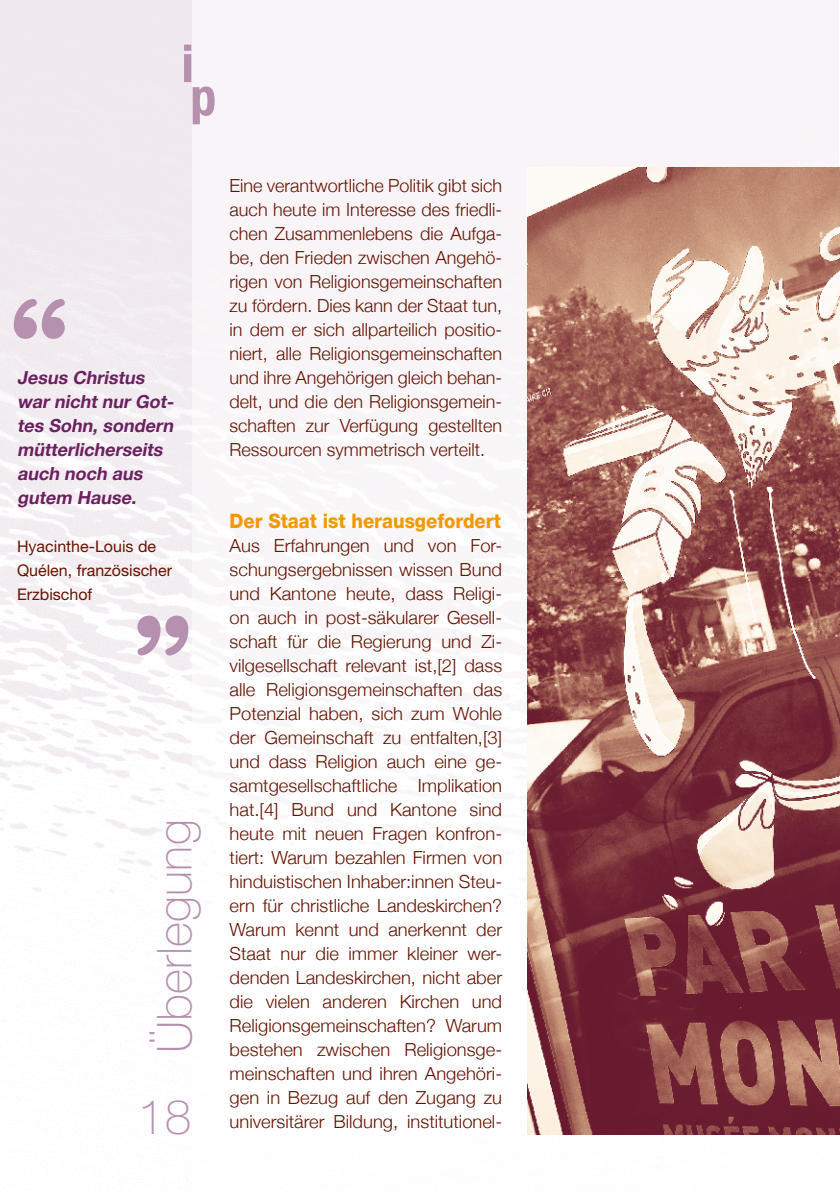
<style>
.page{position:relative;width:840px;height:1191px;background:#fff}
.page>*{position:absolute;margin:0;border:0;box-sizing:border-box;transform-origin:0 0}
.t1{font:700 condensed 144px "Helvetica Rounded";color:#b590af}
.t2{font:700 condensed 52px "Helvetica Neue";color:#b590af}
.t3{font:100 48px "Helvetica Neue";letter-spacing:.005em;color:#b590af}
.t4{font:800 20px "Helvetica Neue";color:#f39900;scale:.92 1}
.t5{font:300 18px/24px "Helvetica Neue";color:#661300;text-align:justify}
.t6{font:italic 700 18px/24px "Helvetica Neue";color:#6b205f}
.t7{font:16px/24px "Helvetica Neue";color:#661300}
</style>
<div class="page">
<img style="left:0;top:0;width:839px;height:1135px">
<img style="left:839px;top:0;width:1px;height:1191px">
<img style="left:527px;top:167px;width:312px;height:967px">
<h2 class="t2" style="left:181px;top:32px;width:14px">i</h2>
<h2 class="t2" style="left:190px;top:65px;width:27px">p</h2>
<h1 class="t1" style="left:9px;top:265px;width:63px">“</h1>
<p class="t6" style="left:17px;top:365px;width:162px">Jesus Christus war nicht nur Got&shy;tes Sohn, sondern mütterlicherseits auch noch aus gutem Hause.</p>
<p class="t7" style="left:17px;top:534px;width:156px">Hyacinthe-Louis de<br>Quélen, französischer<br>Erzbischof</p>
<h1 class="t1" style="left:132px;top:582px;width:63px">”</h1>
<h3 class="t3" style="left:147px;top:1053px;width:235px;rotate:-90deg">Überlegung</h3>
<h3 class="t3" style="left:138px;top:1089px;width:55px">18</h3>
<p class="t5" style="left:229px;top:173px;width:274px">Eine verantwortliche Politik gibt sich auch heute im Interesse des friedli&shy;chen Zusammenlebens die Aufga&shy;be, den Frieden zwischen Angehö&shy;rigen von Religionsgemeinschaften zu fördern. Dies kann der Staat tun, in dem er sich allparteilich positio&shy;niert, alle Religionsgemeinschaften und ihre Angehörigen gleich behan&shy;delt, und die den Religionsgemein&shy;schaften zur Verfügung gestellten Ressourcen symmetrisch verteilt.</p>
<p class="t4" style="left:229px;top:509px;width:296px">Der Staat ist herausgefordert</p>
<p class="t5" style="left:229px;top:533px;width:274px">Aus Erfahrungen und von For&shy;schungsergebnissen wissen Bund und Kantone heute, dass Religi&shy;on auch in post-säkularer Gesell&shy;schaft für die Regierung und Zi&shy;vilgesellschaft relevant ist,[2] dass alle Religionsgemeinschaften das Potenzial haben, sich zum Wohle der Gemeinschaft zu entfalten,[3] und dass Religion auch eine ge&shy;samtgesellschaftliche Implikation hat.[4] Bund und Kantone sind heute mit neuen Fragen konfron&shy;tiert: Warum bezahlen Firmen von hinduistischen Inhaber:innen Steu&shy;ern für christliche Landeskirchen?<br>Warum kennt und anerkennt der Staat nur die immer kleiner wer&shy;denden Landeskirchen, nicht aber die vielen anderen Kirchen und Religionsgemeinschaften? Warum bestehen zwischen Religionsge&shy;meinschaften und ihren Angehöri&shy;gen in Bezug auf den Zugang zu universitärer Bildung, institutionel-</p>
</div>
